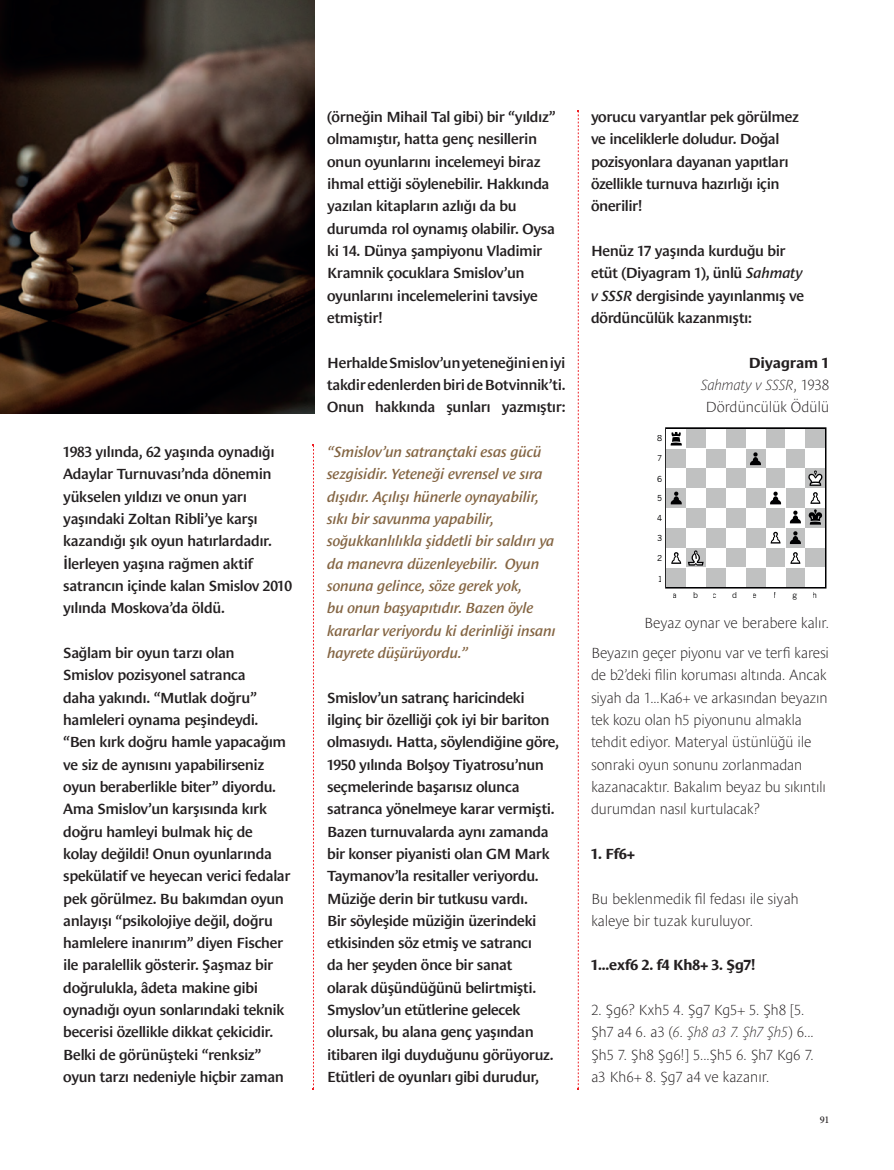
<style>
.page{position:relative;width:894px;height:1170px;background:#fff}
.page>*{position:absolute;margin:0;border:0;box-sizing:border-box;transform-origin:0 0}
.t1{font:600 15px/22.4px "Le Monde Sans Pro";letter-spacing:-.03em;color:#231f20}
.t2{font:300 expanded 15px/22.4px "Le Monde Sans Pro";letter-spacing:-.03em;color:#231f20}
.t3{font:italic 600 15px/22.4px "Le Monde Sans Pro";letter-spacing:-.025em;color:#846543}
.t4{font:700 15px "Le Monde Sans Pro";letter-spacing:-.01em;color:#231f20}
.t5{font:500 10.35px "Minion Pro";color:#231f20}
.t6{font:8.1px "News Gothic";color:#000002}
.s1{font-style:italic}
.s2{font-weight:700;font-stretch:normal}
</style>
<div class="page">
<svg style="left:577px;top:110px;width:2px;height:979px"></svg>
<svg style="left:312px;top:444px;width:2px;height:645px"></svg>
<img style="left:1px;top:0;width:313px;height:413px">
<hr style="left:0;top:0;width:1px;height:413px;background:#ee1d23">
<div style="left:664px;top:427px;width:162px;height:161px;border:3px solid #000002"></div>
<div style="left:666px;top:448px;width:20px;height:20px;background:#c0c1c1"></div>
<div style="left:666px;top:488px;width:20px;height:20px;background:#c0c1c1"></div>
<div style="left:666px;top:528px;width:20px;height:19px;background:#c0c1c1"></div>
<div style="left:666px;top:567px;width:20px;height:20px;background:#c0c1c1"></div>
<div style="left:686px;top:428px;width:19px;height:20px;background:#c0c1c1"></div>
<div style="left:686px;top:468px;width:19px;height:20px;background:#c0c1c1"></div>
<div style="left:686px;top:508px;width:19px;height:20px;background:#c0c1c1"></div>
<svg style="left:686px;top:548px;width:19px;height:19px"></svg>
<div style="left:705px;top:448px;width:20px;height:20px;background:#c0c1c1"></div>
<div style="left:705px;top:488px;width:20px;height:20px;background:#c0c1c1"></div>
<div style="left:705px;top:528px;width:20px;height:19px;background:#c0c1c1"></div>
<div style="left:705px;top:567px;width:20px;height:20px;background:#c0c1c1"></div>
<div style="left:725px;top:428px;width:20px;height:20px;background:#c0c1c1"></div>
<div style="left:725px;top:468px;width:20px;height:20px;background:#c0c1c1"></div>
<div style="left:725px;top:508px;width:20px;height:20px;background:#c0c1c1"></div>
<div style="left:725px;top:547px;width:20px;height:20px;background:#c0c1c1"></div>
<div style="left:745px;top:448px;width:20px;height:20px;background:#c0c1c1"></div>
<div style="left:745px;top:488px;width:20px;height:20px;background:#c0c1c1"></div>
<div style="left:745px;top:528px;width:20px;height:19px;background:#c0c1c1"></div>
<div style="left:745px;top:567px;width:20px;height:20px;background:#c0c1c1"></div>
<div style="left:765px;top:428px;width:20px;height:20px;background:#c0c1c1"></div>
<div style="left:765px;top:468px;width:20px;height:20px;background:#c0c1c1"></div>
<div style="left:765px;top:508px;width:20px;height:20px;background:#c0c1c1"></div>
<div style="left:765px;top:547px;width:20px;height:20px;background:#c0c1c1"></div>
<div style="left:785px;top:448px;width:20px;height:20px;background:#c0c1c1"></div>
<div style="left:785px;top:488px;width:20px;height:20px;background:#c0c1c1"></div>
<div style="left:785px;top:528px;width:20px;height:19px;background:#c0c1c1"></div>
<div style="left:785px;top:567px;width:20px;height:20px;background:#c0c1c1"></div>
<div style="left:805px;top:428px;width:19px;height:20px;background:#c0c1c1"></div>
<div style="left:805px;top:468px;width:19px;height:20px;background:#c0c1c1"></div>
<svg style="left:805px;top:508px;width:19px;height:20px"></svg>
<div style="left:805px;top:547px;width:19px;height:20px;background:#c0c1c1"></div>
<div style="left:666px;top:428px;width:20px;height:20px;background:#fff"></div>
<div style="left:666px;top:468px;width:20px;height:20px;background:#fff"></div>
<div style="left:666px;top:508px;width:20px;height:20px;background:#fff"></div>
<div style="left:666px;top:547px;width:20px;height:20px;background:#fff"></div>
<div style="left:686px;top:567px;width:19px;height:20px;background:#fff"></div>
<div style="left:705px;top:428px;width:20px;height:20px;background:#fff"></div>
<div style="left:725px;top:567px;width:20px;height:20px;background:#fff"></div>
<div style="left:745px;top:428px;width:20px;height:20px;background:#fff"></div>
<div style="left:765px;top:567px;width:20px;height:20px;background:#fff"></div>
<div style="left:785px;top:428px;width:20px;height:20px;background:#fff"></div>
<div style="left:805px;top:448px;width:19px;height:20px;background:#fff"></div>
<div style="left:805px;top:488px;width:19px;height:20px;background:#fff"></div>
<div style="left:805px;top:528px;width:19px;height:19px;background:#fff"></div>
<div style="left:805px;top:567px;width:19px;height:20px;background:#fff"></div>
<svg style="left:670px;top:432px;width:11px;height:13px"></svg>
<svg style="left:670px;top:491px;width:11px;height:13px"></svg>
<svg style="left:750px;top:452px;width:10px;height:13px"></svg>
<svg style="left:770px;top:491px;width:10px;height:13px"></svg>
<svg style="left:789px;top:510px;width:11px;height:13px"></svg>
<svg style="left:789px;top:531px;width:11px;height:13px"></svg>
<svg style="left:687px;top:550px;width:16px;height:15px"></svg>
<svg style="left:808px;top:470px;width:14px;height:16px"></svg>
<svg style="left:671px;top:552px;width:9px;height:12px"></svg>
<svg style="left:808px;top:492px;width:13px;height:32px"></svg>
<svg style="left:770px;top:532px;width:10px;height:11px"></svg>
<svg style="left:790px;top:552px;width:10px;height:12px"></svg>
<p class="t1" style="left:63px;top:439px;width:230px">1983 yılında, 62 yaşında oynadığı<br>Adaylar Turnuvası’nda dönemin yükselen yıldızı ve onun yarı yaşındaki Zoltan Ribli’ye karşı kazandığı şık oyun hatırlardadır.<br>İlerleyen yaşına rağmen aktif satrancın içinde kalan Smislov 2010 yılında Moskova’da öldü.</p>
<p class="t1" style="left:63px;top:640px;width:229px">Sağlam bir oyun tarzı olan<br>Smislov pozisyonel satranca<br>daha yakındı. “Mutlak doğru” hamleleri oynama peşindeydi. “Ben kırk doğru hamle yapacağım ve siz de aynısını yapabilirseniz oyun beraberlikle biter” diyordu.<br>Ama Smislov’un karşısında kırk doğru hamleyi bulmak hiç de kolay değildi! Onun oyunlarında spekülatif ve heyecan verici fedalar pek görülmez. Bu bakımdan oyun anlayışı “psikolojiye değil, doğru hamlelere inanırım” diyen Fischer ile paralellik gösterir. Şaşmaz bir doğrulukla, âdeta makine gibi oynadığı oyun sonlarındaki teknik becerisi özellikle dikkat çekicidir.<br>Belki de görünüşteki “renksiz” oyun tarzı nedeniyle hiçbir zaman</p>
<p class="t1" style="left:327px;top:104px;width:230px">(örneğin Mihail Tal gibi) bir “yıldız” olmamıştır, hatta genç nesillerin onun oyunlarını incelemeyi biraz ihmal ettiği söylenebilir. Hakkında yazılan kitapların azlığı da bu durumda rol oynamış olabilir. Oysa ki 14. Dünya şampiyonu Vladimir<br>Kramnik çocuklara Smislov’un oyunlarını incelemelerini tavsiye etmiştir!</p>
<p class="t1" style="left:327px;top:349px;width:240px;text-align:justify">Herhalde Smislov’un yeteneğini en iyi takdir edenlerden biri de Botvinnik’ti.<br>Onun hakkında şunları yazmıştır:</p>
<p class="t3" style="left:327px;top:439px;width:230px">“Smislov’un satrançtaki esas gücü sezgisidir. Yeteneği evrensel ve sıra dışıdır. Açılışı hünerle oynayabilir, sıkı bir savunma yapabilir, soğukkanlılıkla şiddetli bir saldırı ya da manevra düzenleyebilir. Oyun sonuna gelince, söze gerek yok,<br>bu onun başyapıtıdır. Bazen öyle kararlar veriyordu ki derinliği insanı hayrete düşürüyordu.”</p>
<p class="t1" style="left:327px;top:684px;width:233px">Smislov’un satranç haricindeki ilginç bir özelliği çok iyi bir bariton olmasıydı. Hatta, söylendiğine göre, 1950 yılında Bolşoy Tiyatrosu’nun seçmelerinde başarısız olunca satranca yönelmeye karar vermişti.<br>Bazen turnuvalarda aynı zamanda bir konser piyanisti olan GM Mark Taymanov’la resitaller veriyordu.<br>Müziğe derin bir tutkusu vardı.<br>Bir söyleşide müziğin üzerindeki etkisinden söz etmiş ve satrancı<br>da her şeyden önce bir sanat<br>olarak düşündüğünü belirtmişti.<br>Smyslov’un etütlerine gelecek olursak, bu alana genç yaşından itibaren ilgi duyduğunu görüyoruz.<br>Etütleri de oyunları gibi durudur,</p>
<p class="t1" style="left:590px;top:104px;width:209px">yorucu varyantlar pek görülmez ve inceliklerle doludur. Doğal pozisyonlara dayanan yapıtları özellikle turnuva hazırlığı için önerilir!</p>
<p class="t1" style="left:590px;top:238px;width:214px">Henüz 17 yaşında kurduğu bir etüt (Diyagram 1), ünlü <span class="s1">Sahmaty v SSSR</span> dergisinde yayınlanmış ve dördüncülük kazanmıştı:</p>
<p class="t2" style="left:700px;top:349px;width:130px;text-align:justify;text-indent:48px"><span class="s2">Diyagram 1<br></span><span class="s1">Sahmaty v SSSR</span>, 1938<br>Dördüncülük Ödülü</p>
<p class="t6" style="left:656px;top:433px;width:7px">8</p>
<p class="t6" style="left:656px;top:454px;width:7px">7</p>
<p class="t6" style="left:656px;top:474px;width:7px">6</p>
<p class="t6" style="left:656px;top:493px;width:7px">5</p>
<p class="t6" style="left:656px;top:513px;width:7px">4</p>
<p class="t6" style="left:656px;top:533px;width:7px">3</p>
<p class="t6" style="left:656px;top:554px;width:7px">2</p>
<p class="t6" style="left:656px;top:574px;width:7px">1</p>
<p class="t6" style="left:672px;top:590px;width:6px">a</p>
<p class="t6" style="left:692px;top:590px;width:6px">b</p>
<p class="t6" style="left:712px;top:590px;width:6px">c</p>
<p class="t6" style="left:732px;top:590px;width:6px">d</p>
<p class="t6" style="left:752px;top:590px;width:6px">e</p>
<p class="t6" style="left:773px;top:590px;width:4px">f</p>
<p class="t6" style="left:792px;top:590px;width:6px">g</p>
<p class="t6" style="left:812px;top:590px;width:6px">h</p>
<p class="t2" style="left:590px;top:606px;width:240px;line-height:29.5px;text-align:right">Beyaz oynar ve berabere kalır.<br>Beyazın geçer piyonu var ve terfi karesi</p>
<p class="t2" style="left:590px;top:662px;width:238px">de b2’deki filin koruması altında. Ancak siyah da 1...Ka6+ ve arkasından beyazın tek kozu olan h5 piyonunu almakla tehdit ediyor. Materyal üstünlüğü ile sonraki oyun sonunu zorlanmadan kazanacaktır. Bakalım beyaz bu sıkıntılı durumdan nasıl kurtulacak?</p>
<p class="t4" style="left:590px;top:842px;width:45px">1. Ff6+</p>
<p class="t2" style="left:590px;top:885px;width:209px">Bu beklenmedik fil fedası ile siyah kaleye bir tuzak kuruluyor.</p>
<p class="t4" style="left:590px;top:953px;width:166px">1...exf6 2. f4 Kh8+ 3. Şg7!</p>
<p class="t2" style="left:590px;top:997px;width:224px">2. Şg6? Kxh5 4. Şg7 Kg5+ 5. Şh8 [5.<br>Şh7 a4 6. a3 (<span class="s1">6. Şh8 a3 7. Şh7 Şh5</span>) 6...<br>Şh5 7. Şh8 Şg6!] 5...Şh5 6. Şh7 Kg6 7. a3 Kh6+ 8. Şg7 a4 ve kazanır.</p>
<p class="t5" style="left:819px;top:1112px;width:11px">91</p>
</div>
